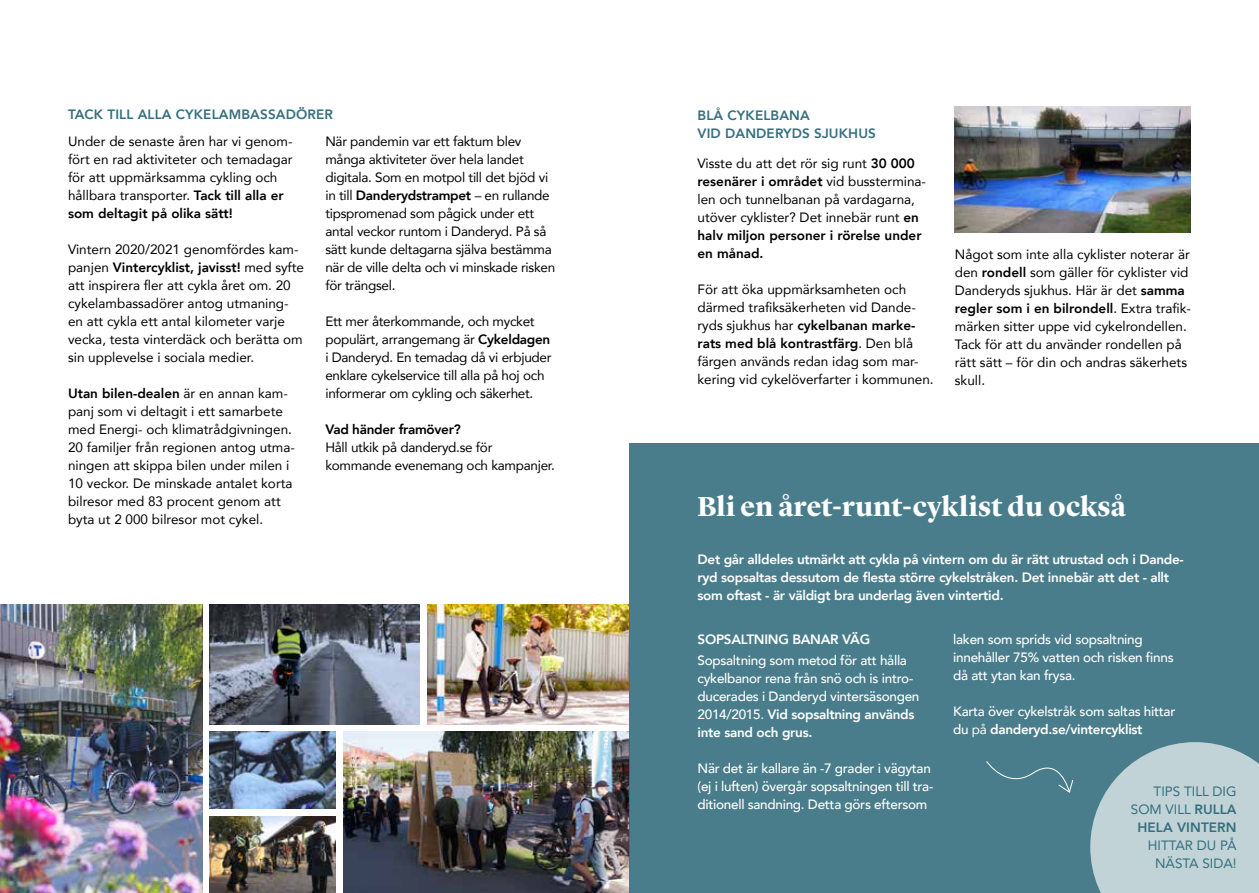
<style>
.page{position:relative;width:1259px;height:893px;background:#fff}
.page>*{position:absolute;margin:0;border:0;box-sizing:border-box;transform-origin:0 0}
.t1{font:700 28.5px "Lyon Display";letter-spacing:.01em;color:#fff}
.t2{font:13.5px/18px "Avenir";color:#000}
.t3{font:13.5px/18px "Avenir";letter-spacing:-.02em;color:#000}
.t4{font:500 13.5px/18px "Avenir";letter-spacing:-.02em;color:#fff}
.t5{font:800 13.5px/18px "Avenir";letter-spacing:-.02em;color:#fff}
.t6{font:800 13.5px/18px "Avenir";letter-spacing:.01em;color:#366f7e}
.t7{font:13.5px/18px "Avenir";color:#366f7e;text-align:right}
.t8{font:800 13.5px "Avenir";letter-spacing:-.02em;color:#000}
.s1{font-weight:800}
.s2{font-weight:400}
</style>
<div class="page">
<img style="left:0;top:604px;width:202px;height:289px">
<img style="left:427px;top:604px;width:202px;height:120px">
<img style="left:210px;top:604px;width:210px;height:120px">
<img style="left:210px;top:816px;width:126px;height:77px">
<img style="left:210px;top:732px;width:126px;height:76px">
<img style="left:343px;top:732px;width:286px;height:161px">
<div style="left:629px;top:443px;width:630px;height:450px;background:#4a7d8b"></div>
<svg style="left:1090px;top:742px;width:169px;height:151px"></svg>
<svg style="left:986px;top:761px;width:87px;height:32px"></svg>
<img style="left:955px;top:106px;width:236px;height:127px">
<p class="t6" style="left:68px;top:105px;width:266px">TACK TILL ALLA CYKELAMBASSADÖRER</p>
<p class="t2" style="left:68px;top:132px;width:226px">Under de senaste åren har vi genom&shy;fört en rad aktiviteter och temadagar för att uppmärksamma cykling och hållbara transporter. <span class="s1">Tack till alla er som deltagit på olika sätt!</span></p>
<p class="t2" style="left:68px;top:240px;width:237px">Vintern 2020/2021 genomfördes kam&shy;panjen <span class="s1">Vintercyklist, javisst!</span> med syfte att inspirera fler att cykla året om. 20 cykelambassadörer antog utmaning&shy;en att cykla ett antal kilometer varje vecka, testa vinterdäck och berätta om sin upplevelse i sociala medier.</p>
<p class="t2" style="left:68px;top:384px;width:228px"><span class="s1">Utan bilen-dealen</span> är en annan kam&shy;panj som vi deltagit i ett samarbete med Energi- och klimatrådgivningen.<br>20 familjer från regionen antog utma&shy;ningen att skippa bilen under milen i 10 veckor. De minskade antalet korta bilresor med 83 procent genom att byta ut 2 000 bilresor mot cykel.</p>
<p class="t3" style="left:325px;top:132px;width:231px">När pandemin var ett faktum blev många aktiviteter över hela landet digitala. Som en motpol till det bjöd vi in till <span class="s1">Danderydstrampet</span> – en rullande tipspromenad som pågick under ett antal veckor runtom i Danderyd. På så sätt kunde deltagarna själva bestämma när de ville delta och vi minskade risken för trängsel.</p>
<p class="t3" style="left:325px;top:312px;width:228px">Ett mer återkommande, och mycket populärt, arrangemang är <span class="s1">Cykeldagen </span>i Danderyd. En temadag då vi erbjuder enklare cykelservice till alla på hoj och informerar om cykling och säkerhet.</p>
<p class="t8" style="left:325px;top:419px;width:137px">Vad händer framöver?</p>
<p class="t3" style="left:325px;top:438px;width:231px">Håll utkik på danderyd.se för kommande evenemang och kampanjer.</p>
<p class="t6" style="left:697px;top:106px;width:180px">BLÅ CYKELBANA<br>VID DANDERYDS SJUKHUS</p>
<p class="t2" style="left:697px;top:154px;width:230px">Visste du att det rör sig runt <span class="s1">30 000 resenärer i området</span> vid busstermina&shy;len och tunnelbanan på vardagarna, utöver cyklister? Det innebär runt <span class="s1">en halv miljon personer i rörelse under en månad.</span></p>
<p class="t2" style="left:697px;top:280px;width:237px">För att öka uppmärksamheten och därmed trafiksäkerheten vid Dande&shy;ryds sjukhus har <span class="s1">cykelbanan marke&shy;rats med blå kontrastfärg</span>. Den blå färgen används redan idag som mar&shy;kering vid cykelöverfarter i kommunen.</p>
<p class="t2" style="left:955px;top:245px;width:237px">Något som inte alla cyklister noterar är den <span class="s1">rondell</span> som gäller för cyklister vid Danderyds sjukhus. Här är det <span class="s1">samma regler som i en bilrondell</span>. Extra trafik&shy;märken sitter uppe vid cykelrondellen.<br>Tack för att du använder rondellen på rätt sätt – för din och andras säkerhets skull.</p>
<h1 class="t1" style="left:697px;top:485px;width:430px">Bli en året-runt-cyklist du också</h1>
<p class="t5" style="left:697px;top:550px;width:488px">Det går alldeles utmärkt att cykla på vintern om du är rätt utrustad och i Dande&shy;ryd sopsaltas dessutom de flesta större cykelstråken. Det innebär att det - allt som oftast - är väldigt bra underlag även vintertid.</p>
<p class="t5" style="left:697px;top:630px;width:174px">SOPSALTNING BANAR VÄG</p>
<p class="t4" style="left:697px;top:650px;width:223px">Sopsaltning som metod för att hålla cykelbanor rena från snö och is intro&shy;ducerades i Danderyd vintersäsongen 2014/2015<span class="s2">.</span> <span class="s1">Vid sopsaltning används inte sand och grus.</span></p>
<p class="t4" style="left:697px;top:758px;width:237px">När det är kallare än -7 grader i vägytan (ej i luften) övergår sopsaltningen till tra&shy;ditionell sandning. Detta görs eftersom</p>
<p class="t4" style="left:953px;top:629px;width:222px">laken som sprids vid sopsaltning innehåller 75% vatten och risken finns då att ytan kan frysa.</p>
<p class="t4" style="left:953px;top:701px;width:224px">Karta över cykelstråk som saltas hittar du <span class="s2">på</span> <span class="s1">danderyd.se/vintercyklist</span></p>
<p class="t7" style="left:1130px;top:781px;width:107px">TIPS TILL DIG<br>SOM VILL <span class="s1">RULLA<br>HELA VINTERN</span></p>
<p class="t7" style="left:1147px;top:835px;width:90px;text-align:center">HITTAR DU PÅ<br>NÄSTA SIDA!</p>
</div>
